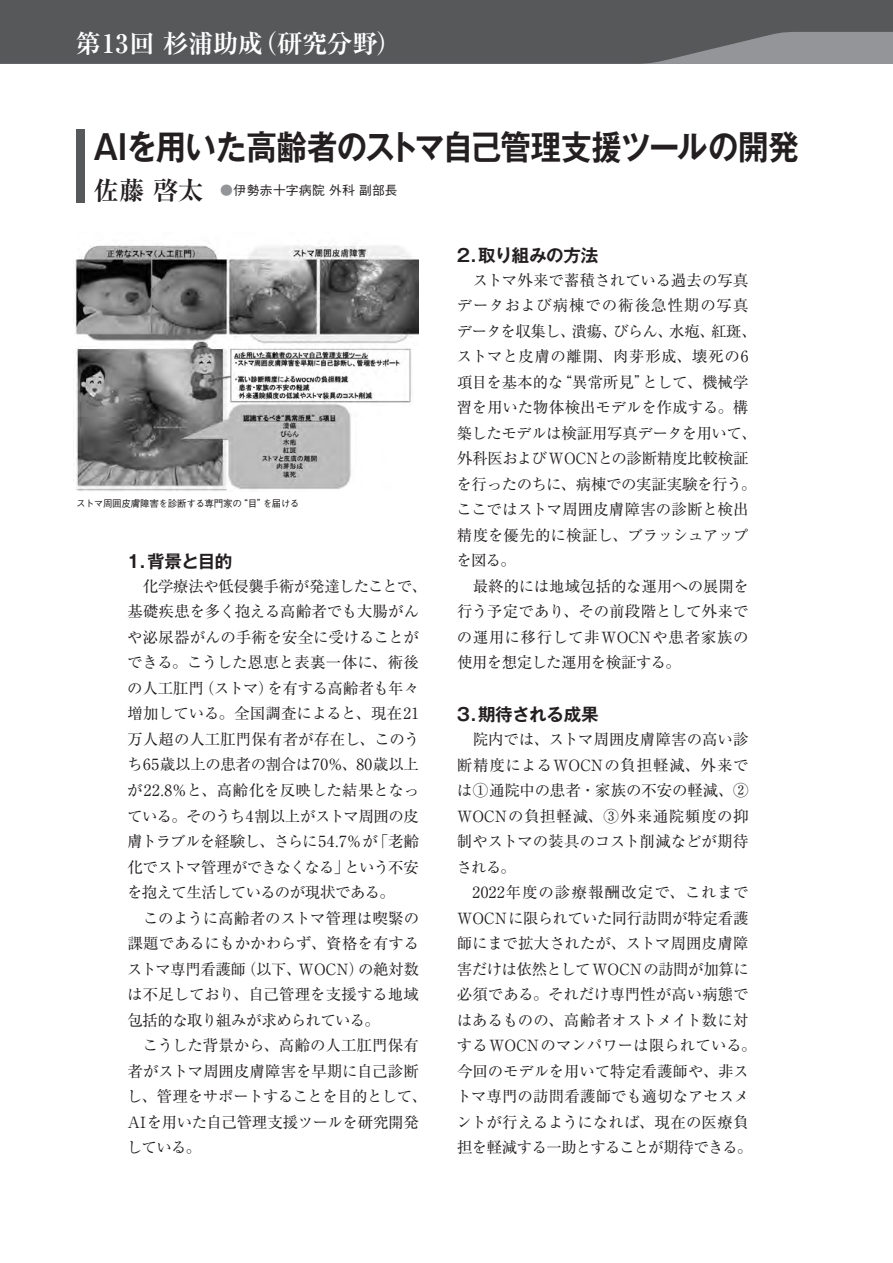
<style>
.page{position:relative;width:893px;height:1263px;background:#fff}
.page>*{position:absolute;margin:0;border:0;box-sizing:border-box;transform-origin:0 0}
.t1{font:700 34.05px "Gothic MB101 Pro De";letter-spacing:-.025em;color:#231f20;scale:.9 1}
.t2{font:700 25.5px "Ryumin Pro";letter-spacing:-.02em;color:#fff}
.t3{font:700 17.55px "Gothic MB101 Pro De";letter-spacing:-.02em;color:#231f20}
.t4{font:15.45px/25.5px "Ryumin Pro";letter-spacing:-.005em;color:#231f20}
.t5{font:500 12.75px "Gothic BBB Pro";letter-spacing:.02em;color:#231f20}
.t6{font:500 9.6px "Gothic BBB Pro";letter-spacing:-.04em;color:#231f20}
.s1{font-family:"Ryumin Pro";font-weight:700;font-size:25.5px}
.s2{color:#939598}
</style>
<div class="page">
<svg style="left:0;top:0;width:893px;height:64px;fill:#57585a"></svg>
<div style="left:77px;top:130px;width:8px;height:73px;background:#57585a"></div>
<img style="left:73px;top:245px;width:346px;height:246px">
<h2 class="t2" style="left:75px;top:23px;width:328px">第13回 杉浦助成（研究分野）</h2>
<h1 class="t1" style="left:94px;top:118px;width:785px">AIを用いた高齢者のストマ自己管理支援ツールの開発</h1>
<p class="t5" style="left:94px;top:180px;width:306px"><span class="s1">佐藤 啓太</span> <span class="s2">●</span>伊勢赤十字病院 外科 副部長</p>
<p class="t6" style="left:76px;top:495px;width:225px">ストマ周囲皮膚障害を診断する専門家の“目”を届ける</p>
<p class="t3" style="left:127px;top:547px;width:107px">1.背景と目的</p>
<p class="t4" style="left:127px;top:572px;width:302px">　化学療法や低侵襲手術が発達したことで、基礎疾患を多く抱える高齢者でも大腸がんや泌尿器がんの手術を安全に受けることができる。こうした恩恵と表裏一体に、術後の人工肛門（ストマ）を有する高齢者も年々増加している。全国調査によると、現在21万人超の人工肛門保有者が存在し、このうち65歳以上の患者の割合は70%、80歳以上が22.8%と、高齢化を反映した結果となっている。そのうち4割以上がストマ周囲の皮膚トラブルを経験し、さらに54.7% が「老齢化でストマ管理ができなくなる」という不安を抱えて生活しているのが現状である。<br>　このように高齢者のストマ管理は喫緊の課題であるにもかかわらず、資格を有するストマ専門看護師（以下、WOCN）の絶対数は不足しており、自己管理を支援する地域包括的な取り組みが求められている。<br>　こうした背景から、高齢の人工肛門保有者がストマ周囲皮膚障害を早期に自己診断し、管理をサポートすることを目的として、<br>AIを用いた自己管理支援ツールを研究開発している。</p>
<p class="t3" style="left:457px;top:241px;width:143px">2.取り組みの方法</p>
<p class="t4" style="left:457px;top:266px;width:302px">　ストマ外来で蓄積されている過去の写真データおよび病棟での術後急性期の写真データを収集し、潰瘍、びらん、水疱、紅斑、ストマと皮膚の離開、肉芽形成、壊死の6項目を基本的な“異常所見”として、機械学習を用いた物体検出モデルを作成する。構築したモデルは検証用写真データを用いて、外科医およびWOCNとの診断精度比較検証を行ったのちに、病棟での実証実験を行う。ここではストマ周囲皮膚障害の診断と検出精度を優先的に検証し、ブラッシュアップを図る。<br>　最終的には地域包括的な運用への展開を行う予定であり、その前段階として外来での運用に移行して非WOCNや患者家族の使用を想定した運用を検証する。</p>
<p class="t3" style="left:457px;top:700px;width:143px">3.期待される成果</p>
<p class="t4" style="left:456px;top:725px;width:302px">　院内では、ストマ周囲皮膚障害の高い診断精度によるWOCNの負担軽減、外来では①通院中の患者・家族の不安の軽減、②<br>WOCNの負担軽減、③外来通院頻度の抑制やストマの装具のコスト削減などが期待される。<br>　2022年度の診療報酬改定で、これまで<br>WOCNに限られていた同行訪問が特定看護師にまで拡大されたが、ストマ周囲皮膚障害だけは依然としてWOCNの訪問が加算に必須である。それだけ専門性が高い病態ではあるものの、高齢者オストメイト数に対するWOCNのマンパワーは限られている。今回のモデルを用いて特定看護師や、非ストマ専門の訪問看護師でも適切なアセスメントが行えるようになれば、現在の医療負担を軽減する一助とすることが期待できる。</p>
</div>
